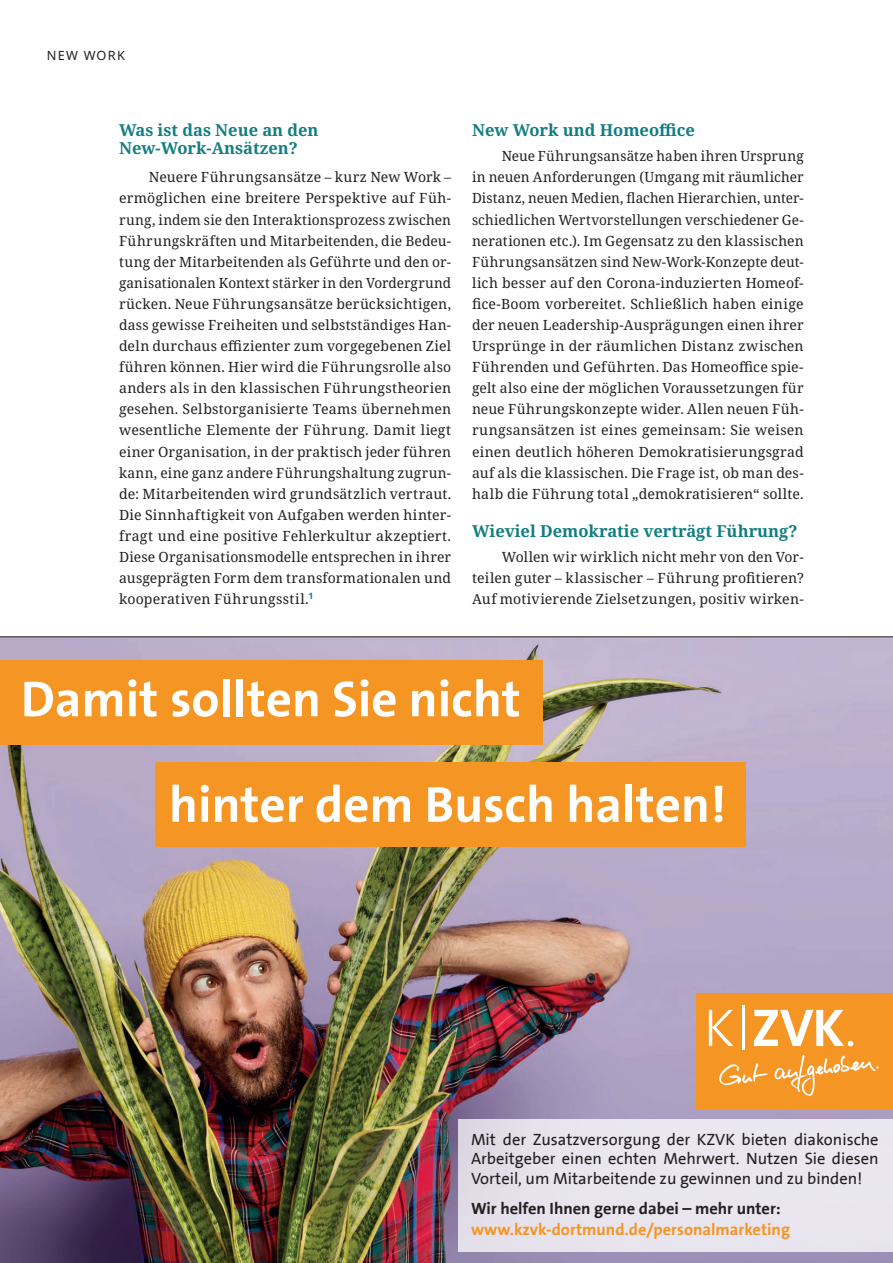
<style>
.page{position:relative;width:893px;height:1263px;background:#fff}
.page>*{position:absolute;margin:0;border:0;box-sizing:border-box;transform-origin:0 0}
.t1{font:700 51px/105.6px "VK The Sans";color:#fff}
.t2{font:16.5px/19.8px "VK The Sans";color:#231f20;text-align:justify}
.t3{font:700 16.5px/18px "Noto Serif";color:#137d81}
.t4{font:700 16.5px "VK The Sans";color:#f59523}
.t5{font:700 16.5px "VK The Sans";color:#231f20}
.t6{font:14.1px/21.1px "Noto Serif";letter-spacing:.015em;color:#231f20;text-align:justify}
.t7{font:12.75px "Noto Sans";letter-spacing:.095em;color:#231f20}
</style>
<div class="page">
<img style="left:0;top:637px;width:893px;height:626px">
<div style="left:0;top:660px;width:542px;height:85px;background:#f59523"></div>
<div style="left:156px;top:762px;width:590px;height:85px;background:#f59523"></div>
<div style="left:458px;top:1119px;width:435px;height:132px;background:#e8e5ee"></div>
<div style="left:696px;top:993px;width:197px;height:115px;background:#f59523"></div>
<hr style="left:742px;top:1006px;width:3px;height:44px;background:#fff">
<svg style="left:709px;top:1010px;width:24px;height:36px"></svg>
<svg style="left:754px;top:1010px;width:99px;height:36px"></svg>
<svg style="left:774px;top:1055px;width:105px;height:41px"></svg>
<svg style="left:719px;top:1063px;width:49px;height:22px"></svg>
<hr style="left:0;top:636px;width:893px;height:1px;background:#231f20">
<p class="t7" style="left:47px;top:47px;width:80px">NEW WORK</p>
<p class="t3" style="left:119px;top:121px;width:201px">Was ist das Neue an den<br>New-Work-Ansätzen?</p>
<p class="t6" style="left:119px;top:167px;width:334px;text-indent:30px">Neuere Führungsansätze – kurz New Work – ermöglichen eine breitere Perspektive auf Füh&shy;rung, indem sie den Interaktionsprozess zwischen Führungskräften und Mitarbeitenden, die Bedeu&shy;tung der Mitarbeitenden als Geführte und den or&shy;ganisationalen Kontext stärker in den Vordergrund rücken. Neue Führungsansätze berücksichtigen, dass gewisse Freiheiten und selbstständiges Han&shy;deln durchaus effizienter zum vorgegebenen Ziel führen können. Hier wird die Führungsrolle also anders als in den klassischen Führungstheorien gesehen. Selbstorganisierte Teams übernehmen wesentliche Elemente der Führung. Damit liegt einer Organisation, in der praktisch jeder führen kann, eine ganz andere Führungshaltung zugrun&shy;de: Mitarbeitenden wird grundsätzlich vertraut.<br>Die Sinnhaftigkeit von Aufgaben werden hinter&shy;fragt und eine positive Fehlerkultur akzeptiert.<br>Diese Organisationsmodelle entsprechen in ihrer ausgeprägten Form dem transformationalen und kooperativen Führungsstil.<sup>1</sup></p>
<p class="t3" style="left:472px;top:121px;width:225px">New Work und Homeoffice</p>
<p class="t6" style="left:472px;top:146px;width:333px;text-indent:30px">Neue Führungsansätze haben ihren Ursprung in neuen Anforderungen (Umgang mit räumlicher Distanz, neuen Medien, flachen Hierarchien, unter&shy;schiedlichen Wertvorstellungen verschiedener Ge&shy;nerationen etc.). Im Gegensatz zu den klassischen Führungsansätzen sind New-Work-Konzepte deut&shy;lich besser auf den Corona-induzierten Homeof&shy;fice-Boom vorbereitet. Schließlich haben einige der neuen Leadership-Ausprägungen einen ihrer Ursprünge in der räumlichen Distanz zwischen Führenden und Geführten. Das Homeoffice spie&shy;gelt also eine der möglichen Voraussetzungen für neue Führungskonzepte wider. Allen neuen Füh&shy;rungsansätzen ist eines gemeinsam: Sie weisen einen deutlich höheren Demokratisierungsgrad auf als die klassischen. Die Frage ist, ob man des&shy;halb die Führung total „demokratisieren“ sollte.</p>
<p class="t3" style="left:472px;top:522px;width:327px">Wieviel Demokratie verträgt Führung?</p>
<p class="t6" style="left:472px;top:547px;width:333px;text-indent:30px">Wollen wir wirklich nicht mehr von den Vor&shy;teilen guter – klassischer – Führung profitieren?<br>Auf motivierende Zielsetzungen, positiv wirken-</p>
<h1 class="t1" style="left:169px;top:647px;width:559px;text-indent:-148px">Damit sollten Sie nicht<br>hinter dem Busch halten!</h1>
<p class="t2" style="left:471px;top:1129px;width:409px">Mit der Zusatzversorgung der KZVK bieten diakonische Arbeitgeber einen echten Mehrwert. Nutzen Sie diesen Vorteil, um Mitarbeitende zu gewinnen und zu binden!</p>
<p class="t5" style="left:471px;top:1199px;width:311px">Wir helfen Ihnen gerne dabei – mehr unter:</p>
<p class="t4" style="left:471px;top:1220px;width:321px">www.kzvk-dortmund.de/personalmarketing</p>
</div>
